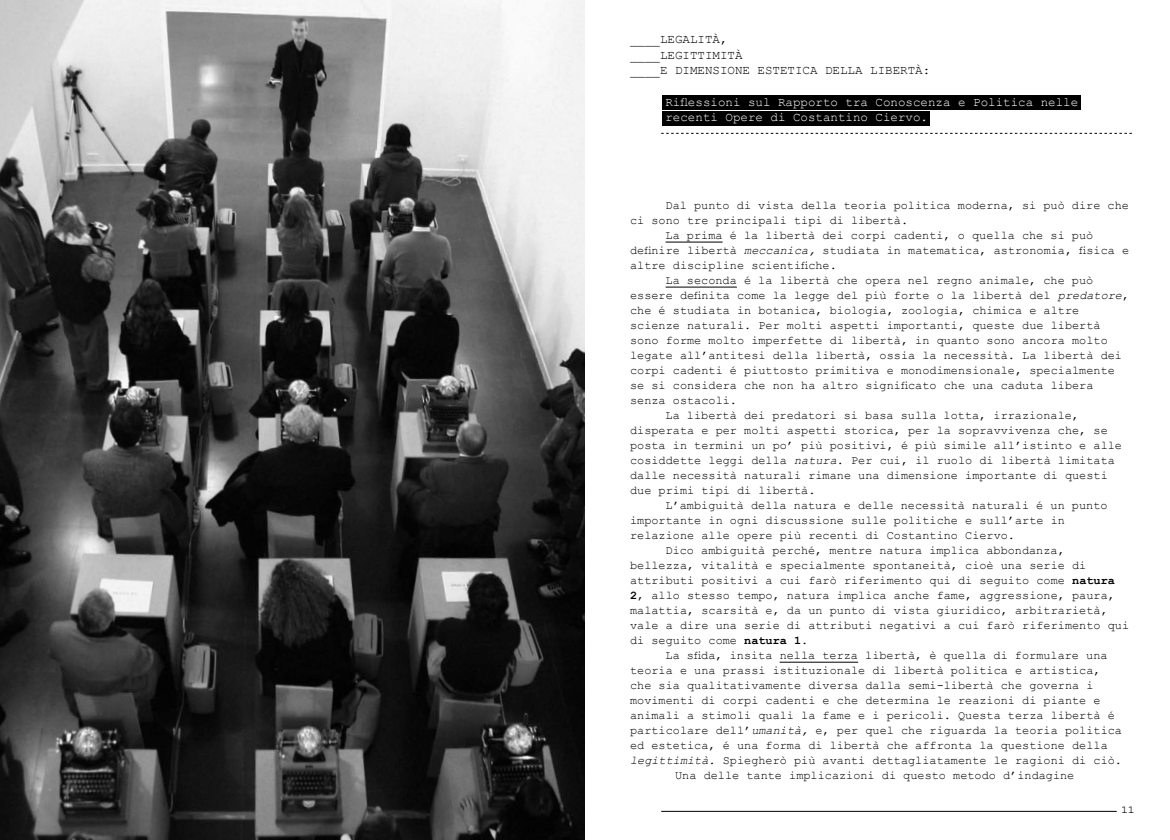
<style>
.page{position:relative;width:1170px;height:840px;background:#fff}
.page>*{position:absolute;margin:0;border:0;box-sizing:border-box;transform-origin:0 0}
.t1{font:12.5px/15.6px "Courier New";color:#fff}
.t2{font:12.5px/15.6px "Courier New";color:#000}
.t3{font:11.88px "Courier New";color:#000}
.t4{font:11.25px "Courier";color:#000}
.s1{font-style:italic}
.s2{font-weight:700}
</style>
<div class="page">
<hr style="left:661px;top:811px;width:455px;height:1px;background:#000">
<svg style="left:661px;top:133px;width:470px;height:1px"></svg>
<div style="left:662px;top:96px;width:419px;height:14px;background:#000"></div>
<div style="left:662px;top:111px;width:268px;height:14px;background:#000"></div>
<img style="left:0;top:0;width:585px;height:840px">
<hr style="left:665px;top:242px;width:57px;height:1px;background:#000">
<hr style="left:665px;top:287px;width:71px;height:1px;background:#000">
<hr style="left:779px;top:662px;width:79px;height:1px;background:#000">
<p class="t2" style="left:630px;top:32px;width:302px">____Legalità,<br>____Legittimità<br>____e Dimensione Estetica della Libertà:</p>
<p class="t1" style="left:665px;top:95px;width:414px">Riflessioni sul Rapporto tra Conoscenza e Politica nelle recenti Opere di Costantino Ciervo.</p>
<p class="t3" style="left:665px;top:200px;width:465px">Dal punto di vista della teoria politica moderna, si può dire che</p>
<p class="t3" style="left:630px;top:215px;width:279px">ci sono tre principali tipi di libertà.</p>
<p class="t3" style="left:665px;top:230px;width:429px">La prima é la libertà dei corpi cadenti, o quella che si può</p>
<p class="t3" style="left:630px;top:245px;width:500px">definire libertà <span class="s1">meccanica,</span> studiata in matematica, astronomia, fisica e</p>
<p class="t3" style="left:630px;top:260px;width:208px">altre discipline scientifiche.</p>
<p class="t3" style="left:665px;top:275px;width:429px">La seconda é la libertà che opera nel regno animale, che può</p>
<p class="t3" style="left:630px;top:290px;width:500px">essere definita come la legge del più forte o la libertà del <span class="s1">predatore</span>,</p>
<p class="t3" style="left:630px;top:305px;width:450px">che é studiata in botanica, biologia, zoologia, chimica e altre</p>
<p class="t3" style="left:630px;top:320px;width:472px">scienze naturali. Per molti aspetti importanti, queste due libertà</p>
<p class="t3" style="left:630px;top:335px;width:479px">sono forme molto imperfette di libertà, in quanto sono ancora molto</p>
<p class="t3" style="left:630px;top:350px;width:493px">legate all’antitesi della libertà, ossia la necessità. La libertà dei</p>
<p class="t3" style="left:630px;top:365px;width:486px">corpi cadenti é piuttosto primitiva e monodimensionale, specialmente</p>
<p class="t3" style="left:630px;top:380px;width:465px">se si considera che non ha altro significato che una caduta libera</p>
<p class="t3" style="left:630px;top:395px;width:108px">senza ostacoli.</p>
<p class="t3" style="left:665px;top:410px;width:415px">La libertà dei predatori si basa sulla lotta, irrazionale,</p>
<p class="t3" style="left:630px;top:425px;width:479px">disperata e per molti aspetti storica, per la sopravvivenza che, se</p>
<p class="t3" style="left:630px;top:440px;width:493px">posta in termini un po’ più positivi, é più simile all’istinto e alle</p>
<p class="t3" style="left:630px;top:455px;width:486px">cosiddette leggi della <span class="s1">natura</span>. Per cui, il ruolo di libertà limitata</p>
<p class="t3" style="left:630px;top:470px;width:479px">dalle necessità naturali rimane una dimensione importante di questi</p>
<p class="t3" style="left:630px;top:485px;width:187px">due primi tipi di libertà.</p>
<p class="t3" style="left:665px;top:500px;width:443px">L’ambiguità della natura e delle necessità naturali é un punto</p>
<p class="t3" style="left:630px;top:515px;width:436px">importante in ogni discussione sulle politiche e sull’arte in</p>
<p class="t3" style="left:630px;top:530px;width:386px">relazione alle opere più recenti di Costantino Ciervo.</p>
<p class="t3" style="left:665px;top:545px;width:401px">Dico ambiguità perché, mentre natura implica abbondanza,</p>
<p class="t3" style="left:630px;top:560px;width:457px">bellezza, vitalità e specialmente spontaneità, cioè una serie di</p>
<p class="t3" style="left:630px;top:575px;width:486px">attributi positivi a cui farò riferimento qui di seguito come <span class="s2">natura</span></p>
<p class="t3" style="left:630px;top:590px;width:486px"><span class="s2">2</span>, allo stesso tempo, natura implica anche fame, aggressione, paura,</p>
<p class="t3" style="left:630px;top:605px;width:479px">malattia, scarsità e, da un punto di vista giuridico, arbitrarietà,</p>
<p class="t3" style="left:630px;top:620px;width:500px">vale a dire una serie di attributi negativi a cui farò riferimento qui</p>
<p class="t3" style="left:630px;top:635px;width:180px">di seguito come <span class="s2">natura 1</span>.</p>
<p class="t3" style="left:665px;top:650px;width:443px">La sfida, insita nella terza libertà, è quella di formulare una</p>
<p class="t3" style="left:630px;top:665px;width:472px">teoria e una prassi istituzionale di libertà politica e artistica,</p>
<p class="t3" style="left:630px;top:680px;width:465px">che sia qualitativamente diversa dalla semi-libertà che governa i</p>
<p class="t3" style="left:630px;top:695px;width:472px">movimenti di corpi cadenti e che determina le reazioni di piante e</p>
<p class="t3" style="left:630px;top:710px;width:486px">animali a stimoli quali la fame e i pericoli. Questa terza libertà é</p>
<p class="t3" style="left:630px;top:725px;width:493px">particolare dell’<span class="s1">umanità,</span> e, per quel che riguarda la teoria politica</p>
<p class="t3" style="left:630px;top:740px;width:479px">ed estetica, é una forma di libertà che affronta la questione della</p>
<p class="t3" style="left:630px;top:755px;width:493px"><span class="s1">legittimità.</span> Spiegherò più avanti dettagliatamente le ragioni di ciò.</p>
<p class="t3" style="left:675px;top:770px;width:401px">Una delle tante implicazioni di questo metodo d’indagine</p>
<p class="t4" style="left:1120px;top:804px;width:15px">11</p>
</div>
